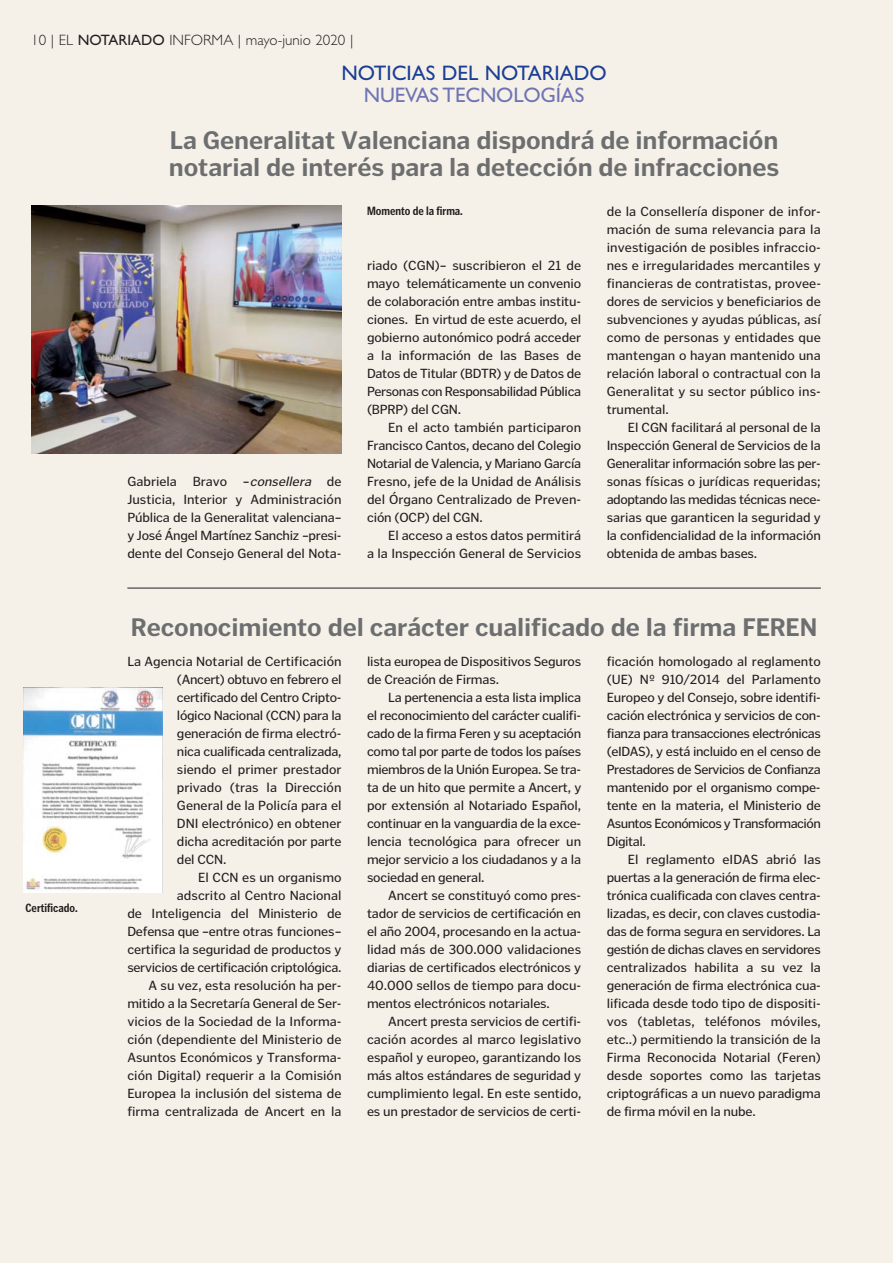
<style>
.page{position:relative;width:893px;height:1263px;background:#fff}
.page>*{position:absolute;margin:0;border:0;box-sizing:border-box;transform-origin:0 0}
.t1{font:700 25.5px/27px "Poynter Gothic Text";letter-spacing:-.005em;color:#6d6e70}
.t2{font:21px "Gill Sans";color:#1b3f94}
.t3{font:21px "Gill Sans";letter-spacing:-.01em;color:#6f75b4}
.t4{font:300 15px "Gill Sans";color:#231f20}
.t5{font:13.5px/18px "Poynter Gothic Text";letter-spacing:-.01em;color:#231f20;text-align:justify}
.t6{font:700 condensed 12px "Poynter Gothic Text";color:#231f20}
.s1{font-weight:400}
.s2{font-style:italic}
</style>
<div class="page">
<div style="left:0;top:0;width:892px;height:1263px;background:#f6f1e8"></div>
<hr style="left:127px;top:588px;width:694px;height:1px;background:#231f20">
<img style="left:23px;top:688px;width:140px;height:204px">
<img style="left:31px;top:206px;width:310px;height:248px">
<p class="t4" style="left:31px;top:35px;width:324px">10 | EL <span class="s1">NOTARIADO</span> INFORMA | mayo-junio 2020 |</p>
<h2 class="t2" style="left:341px;top:60px;width:267px">NOTICIAS DEL NOTARIADO</h2>
<h2 class="t3" style="left:364px;top:83px;width:222px">NUEVAS TECNOLOGÍAS</h2>
<h1 class="t1" style="left:169px;top:128px;width:612px">La Generalitat Valenciana dispondrá de información notarial de interés para la detección de infracciones</h1>
<p class="t5" style="left:127px;top:473px;width:216px">Gabriela Bravo –<span class="s2">consellera</span> de Justicia, Interior y Administración Pública de la Generalitat valenciana– y José Ángel Martínez Sanchiz –presi&shy;dente del Consejo General del Nota-</p>
<p class="t6" style="left:367px;top:206px;width:97px">Momento de la firma.</p>
<p class="t5" style="left:367px;top:257px;width:216px">riado (CGN)– suscribieron el 21 de mayo telemáticamente un convenio de colaboración entre ambas institu&shy;ciones. En virtud de este acuerdo, el gobierno autonómico podrá acceder a la información de las Bases de Datos de Titular (BDTR) y de Datos de Personas con Responsabilidad Pública (BPRP) del CGN.</p>
<p class="t5" style="left:367px;top:419px;width:216px;text-indent:21px">En el acto también participaron Francisco Cantos, decano del Colegio Notarial de Valencia, y Mariano García Fresno, jefe de la Unidad de Análisis del Órgano Centralizado de Preven&shy;ción (OCP) del CGN.</p>
<p class="t5" style="left:367px;top:527px;width:216px;text-align:right">El acceso a estos datos permitirá<br>a la Inspección General de Servicios</p>
<p class="t5" style="left:607px;top:203px;width:216px">de la Consellería disponer de infor&shy;mación de suma relevancia para la investigación de posibles infraccio&shy;nes e irregularidades mercantiles y financieras de contratistas, provee&shy;dores de servicios y beneficiarios de subvenciones y ayudas públicas, así como de personas y entidades que mantengan o hayan mantenido una relación laboral o contractual con la Generalitat y su sector público ins&shy;trumental.</p>
<p class="t5" style="left:607px;top:419px;width:216px;text-indent:21px">El CGN facilitará al personal de la Inspección General de Servicios de la Generalitar información sobre las per&shy;sonas físicas o jurídicas requeridas; adoptando las medidas técnicas nece&shy;sarias que garanticen la seguridad y la confidencialidad de la información obtenida de ambas bases.</p>
<p class="t6" style="left:26px;top:904px;width:54px">Certificado.</p>
<h1 class="t1" style="left:131px;top:615px;width:688px">Reconocimiento del carácter cualificado de la firma FEREN</h1>
<p class="t5" style="left:177px;top:653px;width:166px;text-indent:-50px">La Agencia Notarial de Certificación (Ancert) obtuvo en febrero el certificado del Centro Cripto&shy;lógico Nacional (CCN) para la generación de firma electró&shy;nica cualificada centralizada, siendo el primer prestador privado (tras la Dirección General de la Policía para el DNI electrónico) en obtener dicha acreditación por parte del CCN.</p>
<p class="t5" style="left:127px;top:869px;width:216px;text-align:right">El CCN es un organismo<br>adscrito al Centro Nacional<br>de Inteligencia del Ministerio de Defensa que –entre otras funciones– certifica la seguridad de productos y servicios de certificación criptológica.<br>A su vez, esta resolución ha per&shy;mitido a la Secretaría General de Ser&shy;vicios de la Sociedad de la Informa&shy;ción (dependiente del Ministerio de Asuntos Económicos y Transforma&shy;ción Digital) requerir a la Comisión Europea la inclusión del sistema de firma centralizada de Ancert en la</p>
<p class="t5" style="left:367px;top:653px;width:216px">lista europea de Dispositivos Seguros de Creación de Firmas.</p>
<p class="t5" style="left:367px;top:689px;width:216px;text-indent:21px">La pertenencia a esta lista implica el reconocimiento del carácter cualifi&shy;cado de la firma Feren y su aceptación como tal por parte de todos los países miembros de la Unión Europea. Se tra&shy;ta de un hito que permite a Ancert, y por extensión al Notariado Español, continuar en la vanguardia de la exce&shy;lencia tecnológica para ofrecer un mejor servicio a los ciudadanos y a la sociedad en general.</p>
<p class="t5" style="left:367px;top:887px;width:216px;text-indent:21px">Ancert se constituyó como pres&shy;tador de servicios de certificación en el año 2004, procesando en la actua&shy;lidad más de 300.000 validaciones diarias de certificados electrónicos y 40.000 sellos de tiempo para docu&shy;mentos electrónicos notariales.</p>
<p class="t5" style="left:367px;top:1013px;width:216px;text-indent:21px">Ancert presta servicios de certifi&shy;cación acordes al marco legislativo español y europeo, garantizando los más altos estándares de seguridad y cumplimiento legal. En este sentido, es un prestador de servicios de certi-</p>
<p class="t5" style="left:607px;top:653px;width:216px">ficación homologado al reglamento (UE) Nº 910/2014 del Parlamento Europeo y del Consejo, sobre identifi&shy;cación electrónica y servicios de con&shy;fianza para transacciones electrónicas (eIDAS), y está incluido en el censo de Prestadores de Servicios de Confianza mantenido por el organismo compe&shy;tente en la materia, el Ministerio de Asuntos Económicos y Transformación Digital.</p>
<p class="t5" style="left:607px;top:851px;width:216px;text-indent:21px">El reglamento eIDAS abrió las puertas a la generación de firma elec&shy;trónica cualificada con claves centra&shy;lizadas, es decir, con claves custodia&shy;das de forma segura en servidores. La gestión de dichas claves en servidores centralizados habilita a su vez la generación de firma electrónica cua&shy;lificada desde todo tipo de dispositi&shy;vos (tabletas, teléfonos móviles, etc..) permitiendo la transición de la Firma Reconocida Notarial (Feren) desde soportes como las tarjetas criptográficas a un nuevo paradigma de firma móvil en la nube.</p>
</div>
